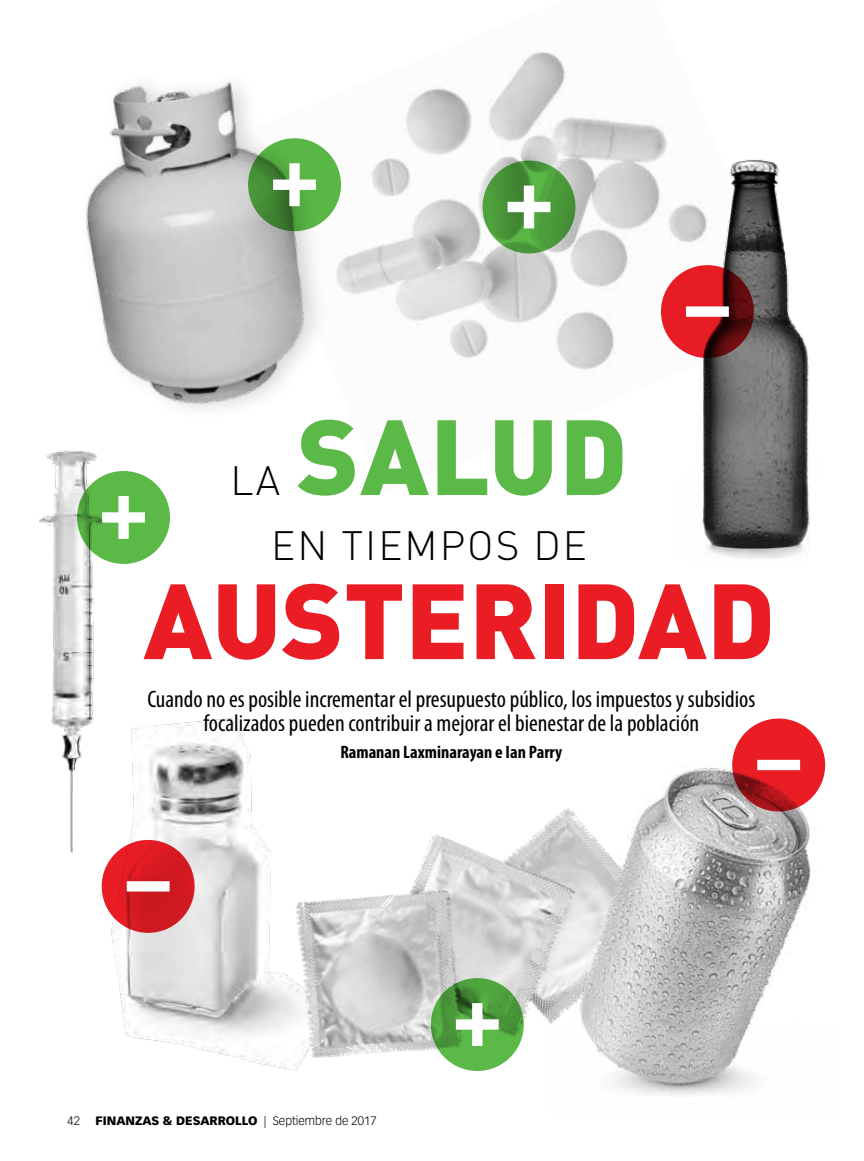
<style>
.page{position:relative;width:864px;height:1161px;background:#fff}
.page>*{position:absolute;margin:0;border:0;box-sizing:border-box;transform-origin:0 0}
.t1{font:900 105px "DINOT";color:#ea1d25}
.t2{font:900 105px "DINOT";letter-spacing:.01em;color:#5bba47}
.t3{font:300 40.5px "DINOT";letter-spacing:.05em;color:#000}
.t4{font:condensed 24px/24px "Myriad Pro";color:#000;text-align:center}
.t5{font:700 condensed 18px "Myriad Pro";color:#000}
.t6{font:900 12px "Vectora LT Std";color:#000}
.t7{font:300 12px "Vectora LT Std";color:#000}
.s1{font-weight:300}
</style>
<div class="page">
<img style="left:101px;top:718px;width:187px;height:352px">
<img style="left:288px;top:821px;width:262px;height:250px">
<img style="left:385px;top:52px;width:293px;height:318px">
<svg style="left:483px;top:161px;width:92px;height:92px;background:#4b993b"></svg>
<div style="left:508px;top:202px;width:42px;height:10px;background:#fff"></div>
<div style="left:524px;top:186px;width:10px;height:42px;background:#fff"></div>
<svg style="left:102px;top:840px;width:93px;height:93px;background:#d81c23"></svg>
<div style="left:127px;top:881px;width:43px;height:11px;background:#fff"></div>
<img style="left:678px;top:159px;width:133px;height:400px">
<svg style="left:431px;top:978px;width:93px;height:93px;background:#51a33f"></svg>
<div style="left:456px;top:1019px;width:43px;height:11px;background:#fff"></div>
<div style="left:472px;top:1003px;width:10px;height:43px;background:#fff"></div>
<svg style="left:661px;top:265px;width:93px;height:93px;background:#aa151b"></svg>
<div style="left:686px;top:306px;width:43px;height:11px;background:#fff"></div>
<img style="left:39px;top:451px;width:85px;height:415px">
<div style="left:77px;top:471px;width:93px;height:93px;background:#5bba47;border-radius:50%"></div>
<div style="left:102px;top:512px;width:43px;height:11px;background:#fff"></div>
<div style="left:118px;top:496px;width:11px;height:43px;background:#fff"></div>
<img style="left:550px;top:748px;width:276px;height:348px">
<svg style="left:732px;top:719px;width:93px;height:92px;background:#d91c23"></svg>
<div style="left:757px;top:760px;width:43px;height:10px;background:#fff"></div>
<img style="left:86px;top:82px;width:299px;height:327px">
<svg style="left:248px;top:138px;width:93px;height:93px;background:#50a23f"></svg>
<div style="left:273px;top:180px;width:43px;height:10px;background:#fff"></div>
<div style="left:289px;top:163px;width:11px;height:43px;background:#fff"></div>
<h1 class="t2" style="left:297px;top:387px;width:332px">SALUD</h1>
<h2 class="t3" style="left:271px;top:521px;width:317px">EN TIEMPOS DE</h2>
<h1 class="t1" style="left:144px;top:551px;width:633px">AUSTERIDAD</h1>
<h2 class="t3" style="left:231px;top:456px;width:51px">LA</h2>
<p class="t4" style="left:147px;top:687px;width:610px">Cuando no es posible incrementar el presupuesto público, los impuestos y subsidios focalizados pueden contribuir a mejorar el bienestar de la población</p>
<p class="t5" style="left:340px;top:742px;width:223px">Ramanan Laxminarayan e Ian Parry</p>
<p class="t7" style="left:68px;top:1114px;width:14px">42</p>
<p class="t6" style="left:96px;top:1113px;width:283px">FINANZAS &amp; DESARROLLO <span class="s1">| Septiembre de 2017</span></p>
</div>
